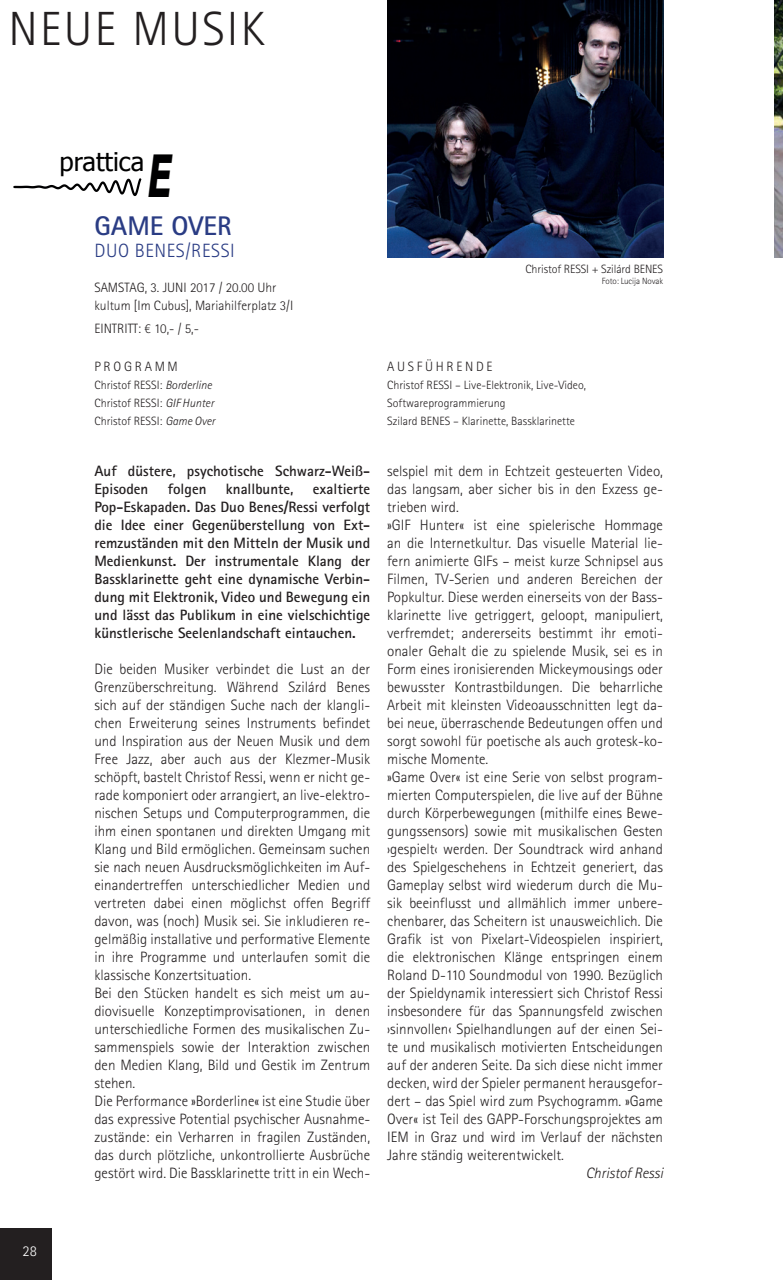
<style>
.page{position:relative;width:783px;height:1280px;background:#fff}
.page>*{position:absolute;margin:0;border:0;box-sizing:border-box;transform-origin:0 0}
.t1{font:60.45px "font 000000001 a 86 c 31 c";color:#000001;scale:.69 1}
.t2{font:300 48px "Rotis Sans Serif";letter-spacing:.05em;color:#231f20}
.t3{font:700 27px "Rotis Sans Serif";color:#2a3c84}
.t4{font:25.8px "font 000000001 a 86 c 31 c";color:#000001}
.t5{font:300 19.2px "Rotis Sans Serif";letter-spacing:.03em;color:#2a3c84}
.t6{font:300 15px/18px "Rotis Sans Serif";color:#231f20}
.t7{font:700 15px/18px "Rotis Sans Serif";color:#231f20}
.t8{font:italic 300 15px "Rotis Sans Serif";color:#231f20}
.t9{font:300 15px "Rotis Sans Serif";color:#fff}
.t10{font:300 13.5px/18px "Rotis Sans Serif";color:#231f20}
.t11{font:300 13.5px "Rotis Sans Serif";letter-spacing:.2em;color:#231f20}
.t12{font:300 12px/18px "Rotis Sans Serif";color:#231f20}
.t13{font:300 9px "Rotis Sans Serif";letter-spacing:-.01em;color:#231f20}
.s1{font-style:italic}
</style>
<div class="page">
<img style="left:774px;top:0;width:8px;height:257px">
<img style="left:387px;top:0;width:275px;height:257px">
<svg style="left:13px;top:178px;width:129px;height:18px"></svg>
<div style="left:0;top:1229px;width:51px;height:51px;background:#231f20"></div>
<h2 class="t2" style="left:9px;top:1px;width:258px">NEUE MUSIK</h2>
<h3 class="t4" style="left:59px;top:144px;width:86px">prattica</h3>
<h1 class="t1" style="left:148px;top:139px;width:37px">E</h1>
<h3 class="t3" style="left:94px;top:209px;width:138px">GAME OVER</h3>
<p class="t5" style="left:94px;top:240px;width:142px">DUO BENES/RESSI</p>
<p class="t10" style="left:94px;top:279px;width:200px">SAMSTAG, 3. JUNI 2017 / 20.00 Uhr kultum [Im Cubus], Mariahilferplatz 3/I</p>
<p class="t10" style="left:94px;top:319px;width:106px">EINTRITT: € 10,- / 5,-</p>
<p class="t11" style="left:94px;top:359px;width:85px">PROGRAMM</p>
<p class="t12" style="left:94px;top:376px;width:122px">Christof RESSI: <span class="s1">Borderline<br></span>Christof RESSI: <span class="s1">GIF Hunter<br></span>Christof RESSI: <span class="s1">Game Over</span></p>
<p class="t7" style="left:94px;top:462px;width:277px">Auf düstere, psychotische Schwarz-Weiß-<br>Episoden</p>
<p class="t7" style="left:168px;top:480px;width:40px">folgen</p>
<p class="t7" style="left:226px;top:480px;width:69px">knallbunte,</p>
<p class="t7" style="left:94px;top:480px;width:277px;text-align:justify;text-indent:218px">exaltierte Pop-Eskapaden. Das Duo Benes/Ressi verfolgt die Idee einer Gegenüberstellung von Ext&shy;remzuständen mit den Mitteln der Musik und Medienkunst. Der instrumentale Klang der Bassklarinette geht eine dynamische Verbin&shy;dung mit Elektronik, Video und Bewegung ein und lässt das Publikum in eine vielschichtige künstlerische Seelenlandschaft eintauchen.</p>
<p class="t6" style="left:94px;top:660px;width:277px">Die beiden Musiker verbindet die Lust an der Grenzüberschreitung. Während Szilárd Benes sich auf der ständigen Suche nach der klangli&shy;chen Erweiterung seines Instruments befindet und Inspiration aus der Neuen Musik und dem Free Jazz, aber auch aus der Klezmer-Musik schöpft, bastelt Christof Ressi, wenn er nicht ge&shy;rade komponiert oder arrangiert, an live-elektro&shy;nischen Setups und Computerprogrammen, die ihm einen spontanen und direkten Umgang mit Klang und Bild ermöglichen. Gemeinsam suchen sie nach neuen Ausdrucksmöglichkeiten im Auf&shy;einandertreffen unterschiedlicher Medien und vertreten dabei einen möglichst offen Begriff davon, was (noch) Musik sei. Sie inkludieren re&shy;gelmäßig installative und performative Elemente in ihre Programme und unterlaufen somit die klassische Konzertsituation.<br>Bei den Stücken handelt es sich meist um au&shy;diovisuelle Konzeptimprovisationen, in denen unterschiedliche Formen des musikalischen Zu&shy;sammenspiels sowie der Interaktion zwischen den Medien Klang, Bild und Gestik im Zentrum stehen.<br>Die Performance »Borderline« ist eine Studie über das expressive Potential psychischer Ausnahme&shy;zustände: ein Verharren in fragilen Zuständen, das durch plötzliche, unkontrollierte Ausbrüche gestört wird. Die Bassklarinette tritt in ein Wech-</p>
<p class="t12" style="left:525px;top:260px;width:139px">Christof RESSI + Szilárd BENES</p>
<p class="t13" style="left:601px;top:276px;width:63px">Foto: Lucija Novak</p>
<p class="t11" style="left:387px;top:359px;width:107px">AUSFÜHRENDE</p>
<p class="t12" style="left:387px;top:376px;width:200px">Christof RESSI – Live-Elektronik, Live-Video,<br>Softwareprogrammierung<br>Szilard BENES – Klarinette, Bassklarinette</p>
<p class="t6" style="left:387px;top:462px;width:277px">selspiel mit dem in Echtzeit gesteuerten Video, das langsam, aber sicher bis in den Exzess ge&shy;trieben wird.<br>»GIF Hunter« ist eine spielerische Hommage an die Internetkultur. Das visuelle Material lie&shy;fern animierte GIFs – meist kurze Schnipsel aus Filmen, TV-Serien und anderen Bereichen der Popkultur. Diese werden einerseits von der Bass&shy;klarinette live getriggert, geloopt, manipuliert, verfremdet; andererseits bestimmt ihr emoti&shy;onaler Gehalt die zu spielende Musik, sei es in Form eines ironisierenden Mickeymousings oder bewusster Kontrastbildungen. Die beharrliche Arbeit mit kleinsten Videoausschnitten legt da&shy;bei neue, überraschende Bedeutungen offen und sorgt sowohl für poetische als auch grotesk-ko&shy;mische Momente.<br>»Game Over« ist eine Serie von selbst program&shy;mierten Computerspielen, die live auf der Bühne durch Körperbewegungen (mithilfe eines Bewe&shy;gungssensors) sowie mit musikalischen Gesten ›gespielt‹ werden. Der Soundtrack wird anhand des Spielgeschehens in Echtzeit generiert, das Gameplay selbst wird wiederum durch die Mu&shy;sik beeinflusst und allmählich immer unbere&shy;chenbarer, das Scheitern ist unausweichlich. Die Grafik ist von Pixelart-Videospielen inspiriert, die elektronischen Klänge entspringen einem Roland D-110 Soundmodul von 1990. Bezüglich der Spieldynamik interessiert sich Christof Ressi insbesondere für das Spannungsfeld zwischen ›sinnvollen‹ Spielhandlungen auf der einen Sei&shy;te und musikalisch motivierten Entscheidungen auf der anderen Seite. Da sich diese nicht immer decken, wird der Spieler permanent herausgefor&shy;dert – das Spiel wird zum Psychogramm. »Game Over« ist Teil des GAPP-Forschungsprojektes am IEM in Graz und wird im Verlauf der nächsten Jahre ständig weiterentwickelt.</p>
<p class="t8" style="left:585px;top:1164px;width:79px">Christof Ressi</p>
<p class="t9" style="left:23px;top:1242px;width:16px">28</p>
</div>
